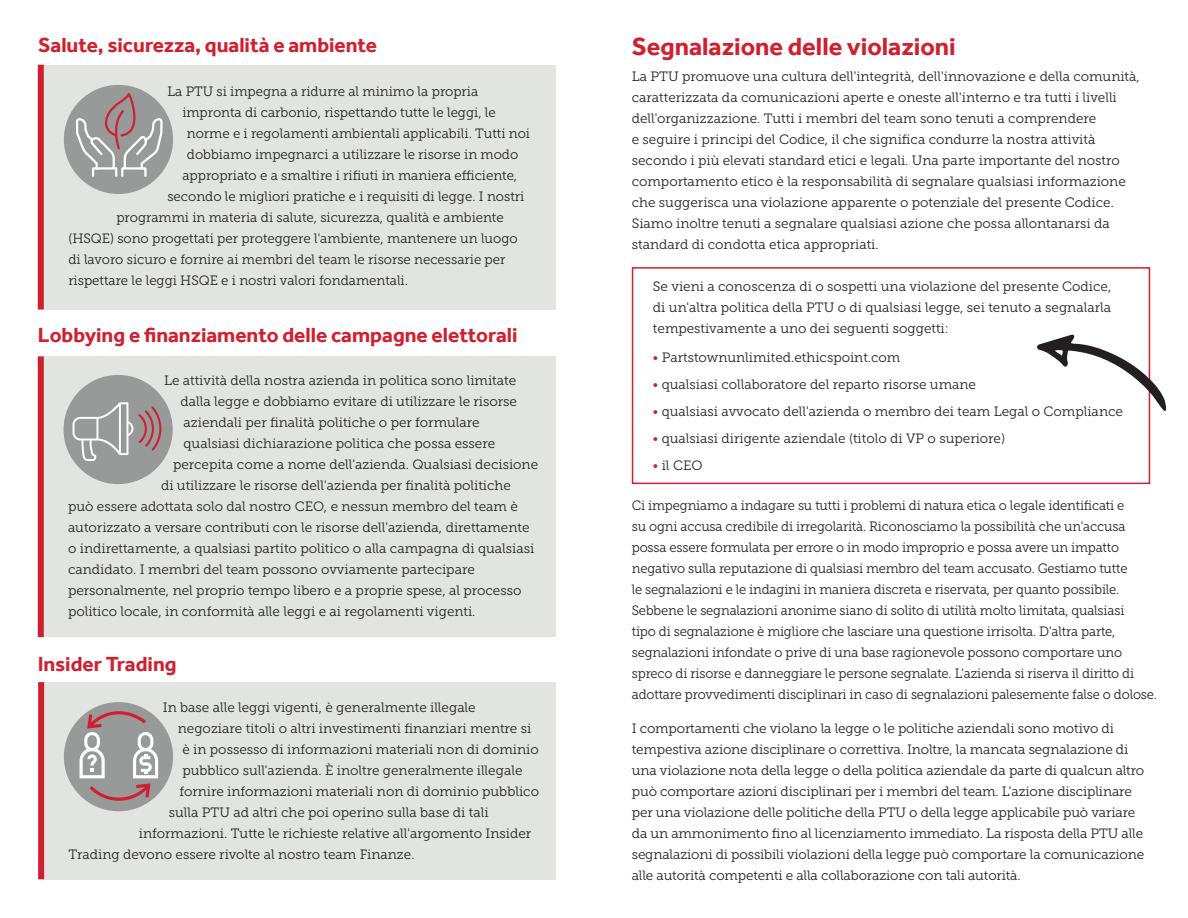
<style>
.page{position:relative;width:1188px;height:918px;background:#fff}
.page>*{position:absolute;margin:0;border:0;box-sizing:border-box;transform-origin:0 0}
.t1{font:700 25.5px "Effra";color:#cf202f}
.t2{font:700 21px "Effra";color:#cf202f}
.t3{font:13.5px/21px "Museo Slab 300";letter-spacing:-.005em;color:#231f20}
.t4{font:13.5px/21px "Museo Slab 300";letter-spacing:-.005em;color:#231f20;scale:.96 1}
.s1{color:#cf202f}
</style>
<div class="page">
<div style="left:43px;top:65px;width:513px;height:245px;background:#e2e4e2"></div>
<div style="left:38px;top:65px;width:6px;height:245px;background:#cf202f"></div>
<div style="left:64px;top:85px;width:109px;height:109px;background:#989999;border-radius:50%"></div>
<div style="left:43px;top:356px;width:513px;height:281px;background:#e2e4e2"></div>
<div style="left:38px;top:356px;width:6px;height:281px;background:#cf202f"></div>
<div style="left:64px;top:375px;width:109px;height:109px;background:#989999;border-radius:50%"></div>
<div style="left:43px;top:682px;width:513px;height:197px;background:#e2e4e2"></div>
<div style="left:38px;top:682px;width:6px;height:197px;background:#cf202f"></div>
<div style="left:64px;top:702px;width:109px;height:109px;background:#989999;border-radius:50%"></div>
<svg style="left:73px;top:419px;width:2px;height:42px"></svg>
<svg style="left:75px;top:84px;width:89px;height:400px"></svg>
<svg style="left:80px;top:711px;width:78px;height:90px"></svg>
<div style="left:632px;top:267px;width:518px;height:217px;border:2px solid #cf202f"></div>
<svg style="left:1037px;top:335px;width:129px;height:76px"></svg>
<p class="t2" style="left:38px;top:32px;width:341px">Salute, sicurezza, qualità e ambiente</p>
<p class="t3" style="left:167px;top:81px;width:312px">La PTU si impegna a ridurre al minimo la propria</p>
<p class="t3" style="left:182px;top:102px;width:315px">impronta di carbonio, rispettando tutte le leggi, le</p>
<p class="t3" style="left:187px;top:123px;width:345px">norme e i regolamenti ambientali applicabili. Tutti noi</p>
<p class="t3" style="left:187px;top:144px;width:333px">dobbiamo impegnarci a utilizzare le risorse in modo</p>
<p class="t3" style="left:182px;top:165px;width:336px">appropriato e a smaltire i rifiuti in maniera efficiente,</p>
<p class="t3" style="left:167px;top:186px;width:358px">secondo le migliori pratiche e i requisiti di legge. I nostri</p>
<p class="t3" style="left:116px;top:207px;width:389px">programmi in materia di salute, sicurezza, qualità e ambiente</p>
<p class="t3" style="left:68px;top:228px;width:451px">(HSQE) sono progettati per proteggere l'ambiente, mantenere un luogo</p>
<p class="t3" style="left:68px;top:249px;width:439px">di lavoro sicuro e fornire ai membri del team le risorse necessarie per</p>
<p class="t3" style="left:68px;top:270px;width:341px">rispettare le leggi HSQE e i nostri valori fondamentali.</p>
<p class="t2" style="left:38px;top:322px;width:481px">Lobbying e finanziamento delle campagne elettorali</p>
<p class="t3" style="left:164px;top:370px;width:354px">Le attività della nostra azienda in politica sono limitate</p>
<p class="t3" style="left:181px;top:391px;width:338px">dalla legge e dobbiamo evitare di utilizzare le risorse</p>
<p class="t3" style="left:184px;top:412px;width:298px">aziendali per finalità politiche o per formulare</p>
<p class="t3" style="left:184px;top:433px;width:313px">qualsiasi dichiarazione politica che possa essere</p>
<p class="t3" style="left:173px;top:454px;width:367px">percepita come a nome dell'azienda. Qualsiasi decisione</p>
<p class="t3" style="left:161px;top:475px;width:351px">di utilizzare le risorse dell'azienda per finalità politiche</p>
<p class="t3" style="left:68px;top:496px;width:451px">può essere adottata solo dal nostro CEO, e nessun membro del team è</p>
<p class="t3" style="left:68px;top:517px;width:463px">autorizzato a versare contributi con le risorse dell'azienda, direttamente</p>
<p class="t3" style="left:68px;top:538px;width:468px">o indirettamente, a qualsiasi partito politico o alla campagna di qualsiasi</p>
<p class="t3" style="left:68px;top:559px;width:408px">candidato. I membri del team possono ovviamente partecipare</p>
<p class="t3" style="left:68px;top:580px;width:455px">personalmente, nel proprio tempo libero e a proprie spese, al processo</p>
<p class="t3" style="left:68px;top:601px;width:409px">politico locale, in conformità alle leggi e ai regolamenti vigenti.</p>
<p class="t2" style="left:38px;top:651px;width:140px">lnsider Trading</p>
<p class="t3" style="left:163px;top:697px;width:314px">In base alle leggi vigenti, è generalmente illegale</p>
<p class="t3" style="left:178px;top:718px;width:355px">negoziare titoli o altri investimenti finanziari mentre si</p>
<p class="t3" style="left:182px;top:739px;width:358px">è in possesso di informazioni materiali non di dominio</p>
<p class="t3" style="left:182px;top:760px;width:342px">pubblico sull'azienda. È inoltre generalmente illegale</p>
<p class="t3" style="left:179px;top:781px;width:361px">fornire informazioni materiali non di dominio pubblico</p>
<p class="t3" style="left:169px;top:802px;width:321px">sulla PTU ad altri che poi operino sulla base di tali</p>
<p class="t3" style="left:139px;top:823px;width:394px">informazioni. Tutte le richieste relative all'argomento Insider</p>
<p class="t3" style="left:68px;top:844px;width:348px">Trading devono essere rivolte al nostro team Finanze.</p>
<p class="t1" style="left:632px;top:31px;width:326px">Segnalazione delle violazioni</p>
<p class="t3" style="left:632px;top:66px;width:510px">La PTU promuove una cultura dell'integrità, dell'innovazione e della comunità, caratterizzata da comunicazioni aperte e oneste all'interno e tra tutti i livelli dell'organizzazione. Tutti i membri del team sono tenuti a comprendere<br>e seguire i principi del Codice, il che significa condurre la nostra attività secondo i più elevati standard etici e legali. Una parte importante del nostro comportamento etico è la responsabilità di segnalare qualsiasi informazione che suggerisca una violazione apparente o potenziale del presente Codice.<br>Siamo inoltre tenuti a segnalare qualsiasi azione che possa allontanarsi da standard di condotta etica appropriati.</p>
<p class="t3" style="left:653px;top:276px;width:460px;text-align:justify">Se vieni a conoscenza di o sospetti una violazione del presente Codice, di un'altra politica della PTU o di qualsiasi legge, sei tenuto a segnalarla tempestivamente a uno dei seguenti soggetti:</p>
<p class="t3" style="left:653px;top:346px;width:249px"><span class="s1">•</span> Partstownunlimited.ethicspoint.com</p>
<p class="t3" style="left:653px;top:373px;width:325px"><span class="s1">•</span> qualsiasi collaboratore del reparto risorse umane</p>
<p class="t3" style="left:653px;top:400px;width:472px"><span class="s1">•</span> qualsiasi avvocato dell'azienda o membro dei team Legal o Compliance</p>
<p class="t3" style="left:653px;top:427px;width:354px"><span class="s1">•</span> qualsiasi dirigente aziendale (titolo di VP o superiore)</p>
<p class="t3" style="left:653px;top:454px;width:51px"><span class="s1">•</span> il CEO</p>
<p class="t4" style="left:632px;top:495px;width:549px">Ci impegniamo a indagare su tutti i problemi di natura etica o legale identificati e<br>su ogni accusa credibile di irregolarità. Riconosciamo la possibilità che un'accusa possa essere formulata per errore o in modo improprio e possa avere un impatto negativo sulla reputazione di qualsiasi membro del team accusato. Gestiamo tutte<br>le segnalazioni e le indagini in maniera discreta e riservata, per quanto possibile.<br>Sebbene le segnalazioni anonime siano di solito di utilità molto limitata, qualsiasi<br>tipo di segnalazione è migliore che lasciare una questione irrisolta. D'altra parte, segnalazioni infondate o prive di una base ragionevole possono comportare uno spreco di risorse e danneggiare le persone segnalate. L'azienda si riserva il diritto di adottare provvedimenti disciplinari in caso di segnalazioni palesemente false o dolose.</p>
<p class="t3" style="left:632px;top:718px;width:514px">I comportamenti che violano la legge o le politiche aziendali sono motivo di tempestiva azione disciplinare o correttiva. Inoltre, la mancata segnalazione di una violazione nota della legge o della politica aziendale da parte di qualcun altro può comportare azioni disciplinari per i membri del team. L'azione disciplinare per una violazione delle politiche della PTU o della legge applicabile può variare da un ammonimento fino al licenziamento immediato. La risposta della PTU alle segnalazioni di possibili violazioni della legge può comportare la comunicazione alle autorità competenti e alla collaborazione con tali autorità.</p>
</div>
